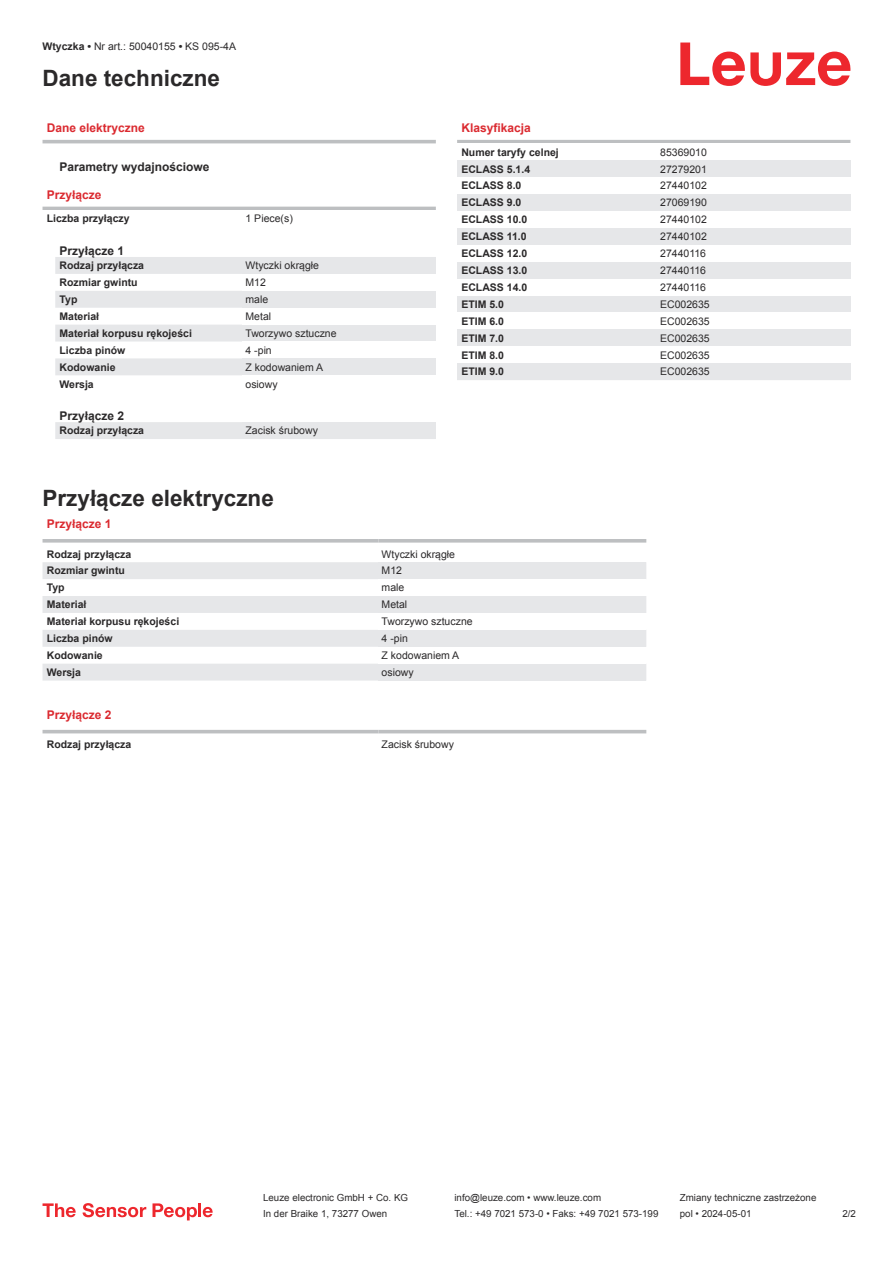
<style>
.page{position:relative;width:893px;height:1263px;background:#fff}
.page>*{position:absolute;margin:0;border:0;box-sizing:border-box;transform-origin:0 0}
.t1{font:700 22.5px "Arial";color:#2b292a}
.t2{font:700 12px "Arial";color:#db2a30}
.t3{font:700 12px "Arial";color:#2b292a}
.t4{font:700 10.5px "Arial";color:#2b292a}
.t5{font:10.5px "Arial";color:#2b292a}
.t6{font:9.75px "Arial";color:#2b292a}
.s1{font-weight:700}
</style>
<div class="page">
<svg style="left:680px;top:43px;width:170px;height:43px"></svg>
<svg style="left:55px;top:257px;width:187px;height:182px"></svg>
<hr style="left:43px;top:140px;width:393px;height:3px;background:#bdbfc1">
<hr style="left:43px;top:207px;width:393px;height:3px;background:#bdbfc1">
<div style="left:242px;top:257px;width:194px;height:17px;background:#e6e7e9"></div>
<div style="left:242px;top:291px;width:194px;height:17px;background:#e6e7e9"></div>
<div style="left:242px;top:325px;width:194px;height:16px;background:#e6e7e9"></div>
<div style="left:242px;top:358px;width:194px;height:17px;background:#e6e7e9"></div>
<div style="left:242px;top:422px;width:194px;height:17px;background:#e6e7e9"></div>
<svg style="left:43px;top:562px;width:335px;height:118px;fill:#e6e7e9"></svg>
<svg style="left:43px;top:539px;width:335px;height:4px"></svg>
<svg style="left:378px;top:539px;width:268px;height:4px"></svg>
<div style="left:378px;top:562px;width:268px;height:17px;background:#e6e7e9"></div>
<div style="left:378px;top:596px;width:268px;height:17px;background:#e6e7e9"></div>
<div style="left:378px;top:630px;width:268px;height:17px;background:#e6e7e9"></div>
<div style="left:378px;top:664px;width:268px;height:16px;background:#e6e7e9"></div>
<svg style="left:43px;top:733px;width:603px;height:1px"></svg>
<hr style="left:43px;top:730px;width:335px;height:3px;background:#bdbfc1">
<hr style="left:378px;top:730px;width:268px;height:3px;background:#bdbfc1">
<hr style="left:457px;top:140px;width:393px;height:3px;background:#bdbfc1">
<div style="left:457px;top:160px;width:200px;height:17px;background:#e6e7e9"></div>
<div style="left:657px;top:160px;width:193px;height:17px;background:#e6e7e9"></div>
<div style="left:457px;top:194px;width:200px;height:17px;background:#e6e7e9"></div>
<div style="left:657px;top:194px;width:193px;height:17px;background:#e6e7e9"></div>
<div style="left:457px;top:228px;width:200px;height:17px;background:#e6e7e9"></div>
<div style="left:657px;top:228px;width:193px;height:17px;background:#e6e7e9"></div>
<div style="left:457px;top:262px;width:200px;height:17px;background:#e6e7e9"></div>
<div style="left:657px;top:262px;width:193px;height:17px;background:#e6e7e9"></div>
<div style="left:457px;top:296px;width:200px;height:16px;background:#e6e7e9"></div>
<div style="left:657px;top:296px;width:193px;height:16px;background:#e6e7e9"></div>
<div style="left:457px;top:329px;width:200px;height:17px;background:#e6e7e9"></div>
<div style="left:657px;top:329px;width:193px;height:17px;background:#e6e7e9"></div>
<div style="left:457px;top:363px;width:200px;height:17px;background:#e6e7e9"></div>
<div style="left:657px;top:363px;width:193px;height:17px;background:#e6e7e9"></div>
<svg style="left:43px;top:1203px;width:33px;height:14px"></svg>
<svg style="left:83px;top:1203px;width:63px;height:14px"></svg>
<svg style="left:153px;top:1203px;width:44px;height:17px"></svg>
<hr style="left:198px;top:1203px;width:3px;height:14px;background:#ed272d">
<svg style="left:203px;top:1207px;width:10px;height:10px"></svg>
<p class="t5" style="left:43px;top:43px;width:195px"><span class="s1">Wtyczka •</span> Nr art.: 50040155 <span class="s1">•</span> KS 095-4A</p>
<h1 class="t1" style="left:43px;top:70px;width:179px">Dane techniczne</h1>
<p class="t2" style="left:47px;top:123px;width:100px">Dane elektryczne</p>
<p class="t3" style="left:60px;top:158px;width:152px">Parametry wydajnościowe</p>
<p class="t2" style="left:47px;top:186px;width:56px">Przyłącze</p>
<p class="t4" style="left:47px;top:211px;width:84px">Liczba przyłączy</p>
<p class="t5" style="left:246px;top:211px;width:49px">1 Piece(s)</p>
<p class="t3" style="left:60px;top:242px;width:66px">Przyłącze 1</p>
<p class="t4" style="left:60px;top:258px;width:86px">Rodzaj przyłącza</p>
<p class="t5" style="left:246px;top:258px;width:75px">Wtyczki okrągłe</p>
<p class="t4" style="left:60px;top:278px;width:80px">Rozmiar gwintu</p>
<p class="t5" style="left:246px;top:275px;width:22px">M12</p>
<p class="t4" style="left:60px;top:295px;width:19px">Typ</p>
<p class="t5" style="left:246px;top:292px;width:24px">male</p>
<p class="t4" style="left:60px;top:309px;width:41px">Materiał</p>
<p class="t5" style="left:246px;top:309px;width:27px">Metal</p>
<p class="t4" style="left:60px;top:326px;width:134px">Materiał korpusu rękojeści</p>
<p class="t5" style="left:246px;top:326px;width:93px">Tworzywo sztuczne</p>
<p class="t4" style="left:60px;top:346px;width:67px">Liczba pinów</p>
<p class="t5" style="left:246px;top:346px;width:28px">4 -pin</p>
<p class="t4" style="left:60px;top:363px;width:58px">Kodowanie</p>
<p class="t5" style="left:246px;top:360px;width:79px">Z kodowaniem A</p>
<p class="t4" style="left:60px;top:376px;width:36px">Wersja</p>
<p class="t5" style="left:246px;top:377px;width:34px">osiowy</p>
<p class="t3" style="left:60px;top:407px;width:66px">Przyłącze 2</p>
<p class="t4" style="left:60px;top:423px;width:86px">Rodzaj przyłącza</p>
<p class="t5" style="left:246px;top:423px;width:74px">Zacisk śrubowy</p>
<p class="t2" style="left:461px;top:120px;width:71px">Klasyfikacja</p>
<p class="t4" style="left:461px;top:145px;width:99px">Numer taryfy celnej</p>
<p class="t5" style="left:660px;top:145px;width:48px">85369010</p>
<p class="t4" style="left:461px;top:161px;width:70px">ECLASS 5.1.4</p>
<p class="t5" style="left:660px;top:162px;width:48px">27279201</p>
<p class="t4" style="left:461px;top:182px;width:62px">ECLASS 8.0</p>
<p class="t5" style="left:660px;top:179px;width:48px">27440102</p>
<p class="t4" style="left:461px;top:199px;width:62px">ECLASS 9.0</p>
<p class="t5" style="left:660px;top:195px;width:48px">27069190</p>
<p class="t4" style="left:461px;top:212px;width:67px">ECLASS 10.0</p>
<p class="t5" style="left:660px;top:212px;width:48px">27440102</p>
<p class="t4" style="left:461px;top:229px;width:67px">ECLASS 11.0</p>
<p class="t5" style="left:660px;top:229px;width:48px">27440102</p>
<p class="t4" style="left:461px;top:246px;width:67px">ECLASS 12.0</p>
<p class="t5" style="left:660px;top:246px;width:47px">27440116</p>
<p class="t4" style="left:461px;top:263px;width:67px">ECLASS 13.0</p>
<p class="t5" style="left:660px;top:263px;width:47px">27440116</p>
<p class="t4" style="left:461px;top:280px;width:67px">ECLASS 14.0</p>
<p class="t5" style="left:660px;top:280px;width:47px">27440116</p>
<p class="t4" style="left:461px;top:300px;width:44px">ETIM 5.0</p>
<p class="t5" style="left:660px;top:297px;width:51px">EC002635</p>
<p class="t4" style="left:461px;top:317px;width:44px">ETIM 6.0</p>
<p class="t5" style="left:660px;top:314px;width:51px">EC002635</p>
<p class="t4" style="left:461px;top:334px;width:44px">ETIM 7.0</p>
<p class="t5" style="left:660px;top:331px;width:51px">EC002635</p>
<p class="t4" style="left:461px;top:351px;width:44px">ETIM 8.0</p>
<p class="t5" style="left:660px;top:348px;width:51px">EC002635</p>
<p class="t4" style="left:461px;top:368px;width:44px">ETIM 9.0</p>
<p class="t5" style="left:660px;top:364px;width:51px">EC002635</p>
<h1 class="t1" style="left:43px;top:482px;width:233px">Przyłącze elektryczne</h1>
<p class="t2" style="left:47px;top:515px;width:66px">Przyłącze 1</p>
<p class="t4" style="left:47px;top:546px;width:86px">Rodzaj przyłącza</p>
<p class="t5" style="left:382px;top:547px;width:75px">Wtyczki okrągłe</p>
<p class="t4" style="left:47px;top:567px;width:80px">Rozmiar gwintu</p>
<p class="t5" style="left:382px;top:563px;width:22px">M12</p>
<p class="t4" style="left:47px;top:584px;width:19px">Typ</p>
<p class="t5" style="left:382px;top:580px;width:24px">male</p>
<p class="t4" style="left:47px;top:597px;width:41px">Materiał</p>
<p class="t5" style="left:382px;top:597px;width:27px">Metal</p>
<p class="t4" style="left:47px;top:614px;width:134px">Materiał korpusu rękojeści</p>
<p class="t5" style="left:382px;top:614px;width:93px">Tworzywo sztuczne</p>
<p class="t4" style="left:47px;top:634px;width:67px">Liczba pinów</p>
<p class="t5" style="left:382px;top:634px;width:28px">4 -pin</p>
<p class="t4" style="left:47px;top:651px;width:58px">Kodowanie</p>
<p class="t5" style="left:382px;top:648px;width:79px">Z kodowaniem A</p>
<p class="t4" style="left:47px;top:665px;width:36px">Wersja</p>
<p class="t5" style="left:382px;top:665px;width:34px">osiowy</p>
<p class="t2" style="left:47px;top:706px;width:66px">Przyłącze 2</p>
<p class="t4" style="left:47px;top:737px;width:86px">Rodzaj przyłącza</p>
<p class="t5" style="left:382px;top:737px;width:74px">Zacisk śrubowy</p>
<p class="t6" style="left:263px;top:1191px;width:146px">Leuze electronic GmbH + Co. KG</p>
<p class="t6" style="left:454px;top:1191px;width:148px">info@leuze.com • www.leuze.com</p>
<p class="t6" style="left:680px;top:1191px;width:138px">Zmiany techniczne zastrzeżone</p>
<p class="t6" style="left:263px;top:1207px;width:126px">In der Braike 1, 73277 Owen</p>
<p class="t6" style="left:454px;top:1207px;width:205px">Tel.: +49 7021 573-0 • Faks: +49 7021 573-199</p>
<p class="t6" style="left:680px;top:1207px;width:73px">pol • 2024-05-01</p>
<p class="t6" style="left:842px;top:1207px;width:15px">2 /2</p>
</div>
